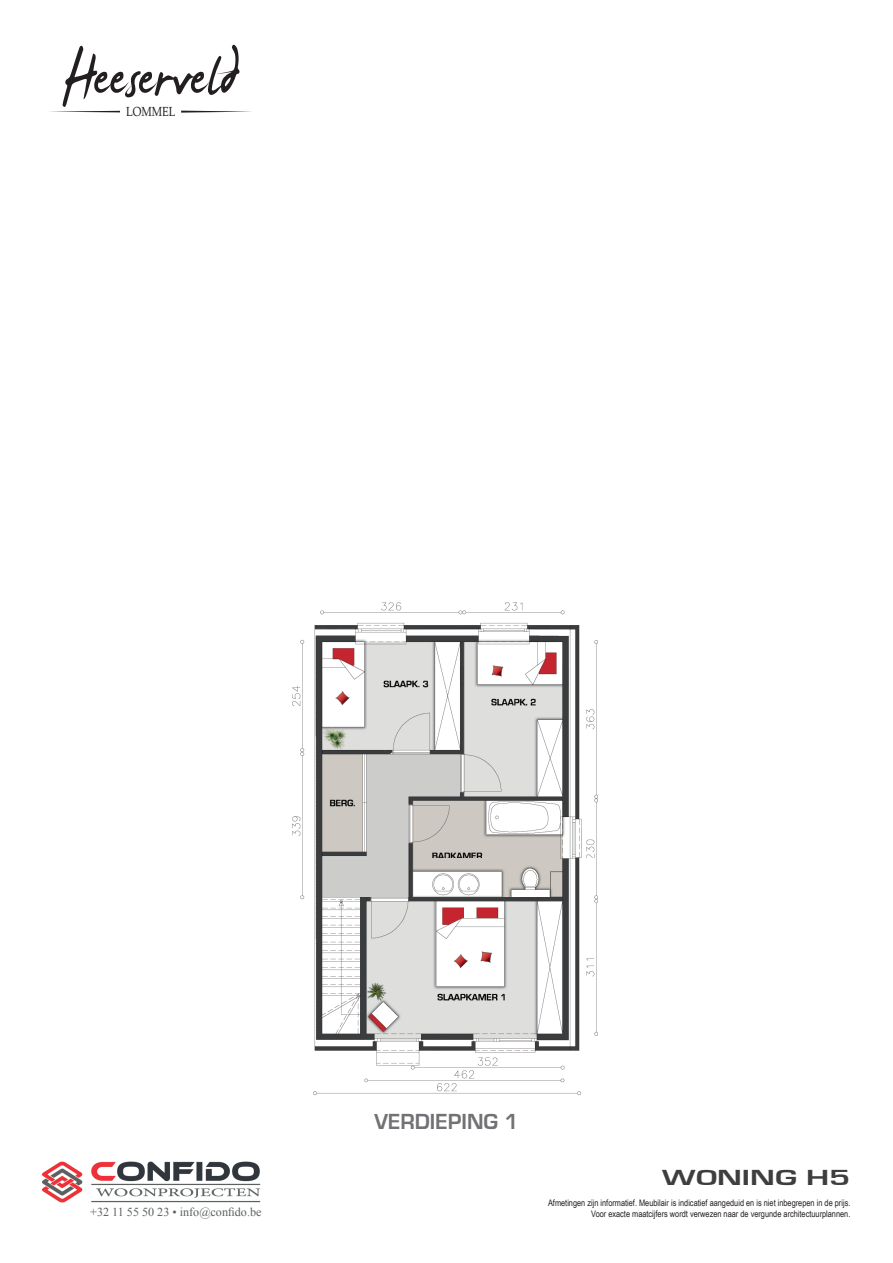
<style>
.page{position:relative;width:893px;height:1263px;background:#fff}
.page>*{position:absolute;margin:0;border:0;box-sizing:border-box;transform-origin:0 0}
.t1{font:96px "James Fajardo";color:#231f20;scale:.83 1}
.t2{font:700 22.5px "Gardenway";color:#717275}
.t3{font:700 22.5px "Gardenway";color:#3e3e3f;scale:1.5 1}
.t4{font:13.2px "Palatino Linotype";color:#231f20;scale:.83 1}
.t5{font:12.15px "Times New Roman";color:#5d6061}
.t6{font:9px/10.8px "Arial Narrow";color:#231f20;text-align:right}
</style>
<div class="page">
<img style="left:42px;top:602px;width:556px;height:590px">
<img style="left:43px;top:1161px;width:218px;height:42px">
<svg style="left:50px;top:111px;width:70px;height:1px"></svg>
<svg style="left:181px;top:111px;width:71px;height:2px"></svg>
<h1 class="t1" style="left:61px;top:29px;width:215px">Heeserveld</h1>
<h3 class="t4" style="left:126px;top:107px;width:61px">LOMMEL</h3>
<h2 class="t2" style="left:374px;top:1113px;width:145px">VERDIEPING 1</h2>
<h2 class="t3" style="left:662px;top:1168px;width:127px">WONING H5</h2>
<h3 class="t5" style="left:90px;top:1205px;width:173px">+32 11 55 50 23 • info@confido.be</h3>
<p class="t6" style="left:548px;top:1197px;width:304px">Afmetingen zijn informatief. Meubilair is indicatief aangeduid en is niet inbegrepen in de prijs.<br>Voor exacte maatcijfers wordt verwezen naar de vergunde architectuurplannen.</p>
</div>
